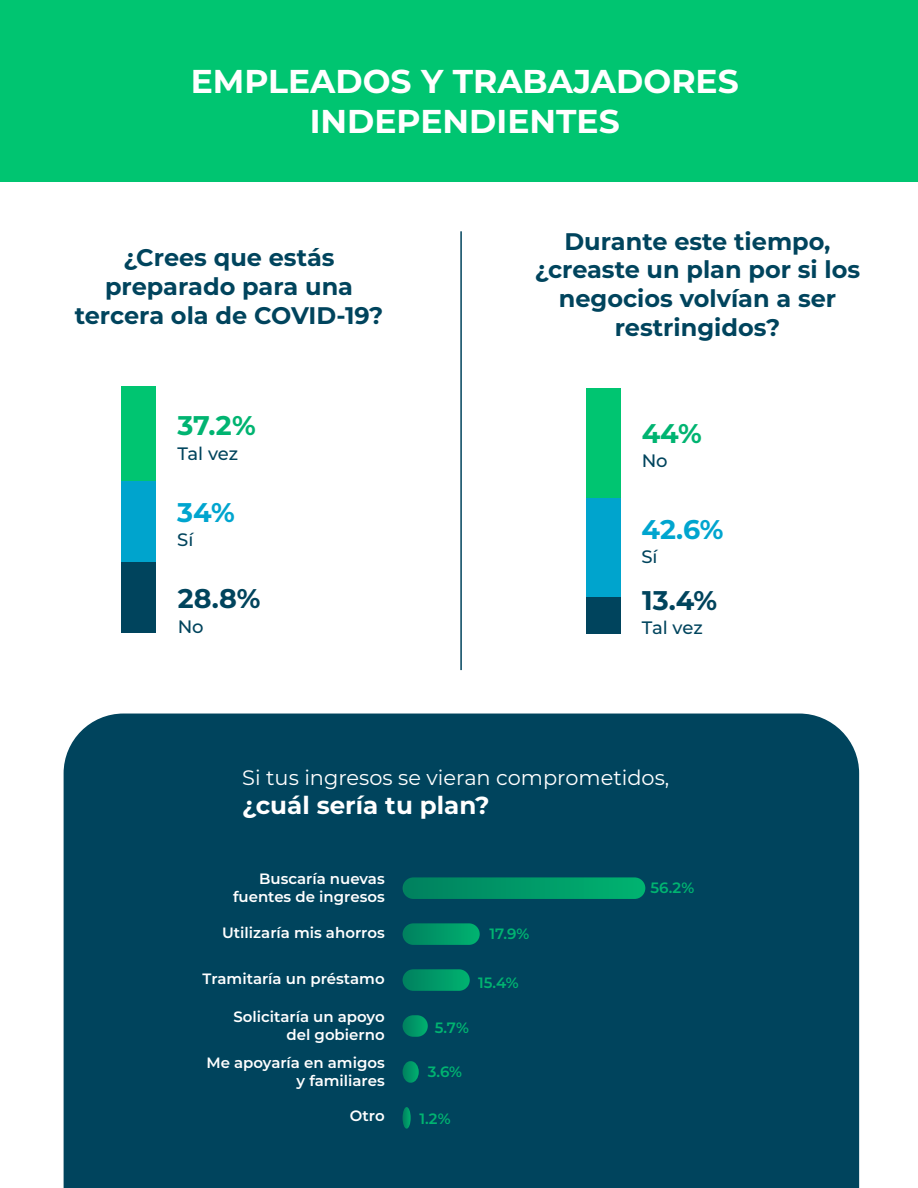
<style>
.page{position:relative;width:918px;height:1188px;background:#fff}
.page>*{position:absolute;margin:0;border:0;box-sizing:border-box;transform-origin:0 0}
.t1{font:700 33px/39.6px "Montserrat";color:#fff;text-align:center}
.t2{font:700 27px "Montserrat";color:#00445d}
.t3{font:700 27px "Montserrat";color:#00b471}
.t4{font:700 27px "Montserrat";color:#00a5cf}
.t5{font:700 24.6px "Montserrat";color:#fff}
.t6{font:700 24px/28.8px "Montserrat";color:#00445d;text-align:center}
.t7{font:20.85px "Montserrat";color:#fff}
.t8{font:500 18px "Montserrat";color:#00445d}
.t9{font:600 15px/18px "Montserrat";color:#fff;text-align:right}
.t10{font:600 15px "Montserrat";color:#00b471}
</style>
<div class="page">
<div style="left:64px;top:714px;width:795px;height:474px;background:#00445d"></div>
<div style="left:0;top:0;width:918px;height:182px;background:#00c571"></div>
<div style="left:122px;top:481px;width:34px;height:81px;background:#00a4cd"></div>
<div style="left:122px;top:387px;width:34px;height:94px;background:#00c571"></div>
<div style="left:122px;top:562px;width:34px;height:70px;background:#00445d"></div>
<div style="left:586px;top:497px;width:34px;height:102px;background:#00a4cd"></div>
<div style="left:586px;top:388px;width:34px;height:109px;background:#00c571"></div>
<div style="left:586px;top:598px;width:34px;height:36px;background:#00445d"></div>
<hr style="left:460px;top:231px;width:2px;height:439px;background:#00445d">
<div style="left:403px;top:877px;width:242px;height:22px;background:linear-gradient(to right,#00805f,#00b270);border-radius:11px"></div>
<div style="left:403px;top:923px;width:77px;height:22px;background:linear-gradient(to right,#00815f,#00b170);border-radius:11px"></div>
<div style="left:403px;top:969px;width:67px;height:22px;background:linear-gradient(to right,#00815f,#00b170);border-radius:11px"></div>
<svg style="left:403px;top:1015px;width:25px;height:22px"></svg>
<svg style="left:403px;top:1061px;width:16px;height:22px"></svg>
<svg style="left:403px;top:1107px;width:8px;height:22px"></svg>
<h1 class="t1" style="left:191px;top:60px;width:550px">EMPLEADOS Y TRABAJADORES<br>INDEPENDIENTES</h1>
<h3 class="t6" style="left:75px;top:242px;width:310px">¿Crees que estás preparado para una tercera ola de COVID-19?</h3>
<h2 class="t3" style="left:177px;top:406px;width:80px">37.2%</h2>
<p class="t8" style="left:177px;top:441px;width:62px">Tal vez</p>
<h2 class="t4" style="left:177px;top:493px;width:59px">34%</h2>
<p class="t8" style="left:177px;top:528px;width:18px">Sí</p>
<h2 class="t2" style="left:178px;top:579px;width:84px">28.8%</h2>
<p class="t8" style="left:178px;top:614px;width:28px">No</p>
<h3 class="t6" style="left:535px;top:225px;width:327px">Durante este tiempo, ¿creaste un plan por si los negocios volvían a ser restringidos?</h3>
<h2 class="t3" style="left:642px;top:414px;width:62px">44%</h2>
<p class="t8" style="left:642px;top:448px;width:28px">No</p>
<h2 class="t4" style="left:642px;top:510px;width:83px">42.6%</h2>
<p class="t8" style="left:641px;top:544px;width:18px">Sí</p>
<h2 class="t2" style="left:642px;top:581px;width:77px">13.4%</h2>
<p class="t8" style="left:642px;top:616px;width:62px">Tal vez</p>
<h3 class="t7" style="left:242px;top:763px;width:429px">Si tus ingresos se vieran comprometidos,</h3>
<h3 class="t5" style="left:242px;top:788px;width:249px">¿cuál sería tu plan?</h3>
<p class="t9" style="left:233px;top:869px;width:153px">Buscaría nuevas fuentes de ingresos</p>
<p class="t10" style="left:650px;top:877px;width:45px">56.2%</p>
<p class="t9" style="left:222px;top:924px;width:164px">Utilizaría mis ahorros</p>
<p class="t10" style="left:489px;top:923px;width:41px">17.9%</p>
<p class="t9" style="left:203px;top:969px;width:184px">Tramitaría un préstamo</p>
<p class="t10" style="left:478px;top:972px;width:42px">15.4%</p>
<p class="t10" style="left:435px;top:1017px;width:36px">5.7%</p>
<p class="t9" style="left:233px;top:1007px;width:153px">Solicitaría un apoyo del gobierno</p>
<p class="t9" style="left:206px;top:1053px;width:180px">Me apoyaría en amigos y familiares</p>
<p class="t9" style="left:350px;top:1106px;width:36px">Otro</p>
<p class="t10" style="left:428px;top:1061px;width:36px">3.6%</p>
<p class="t10" style="left:419px;top:1108px;width:33px">1.2%</p>
</div>
